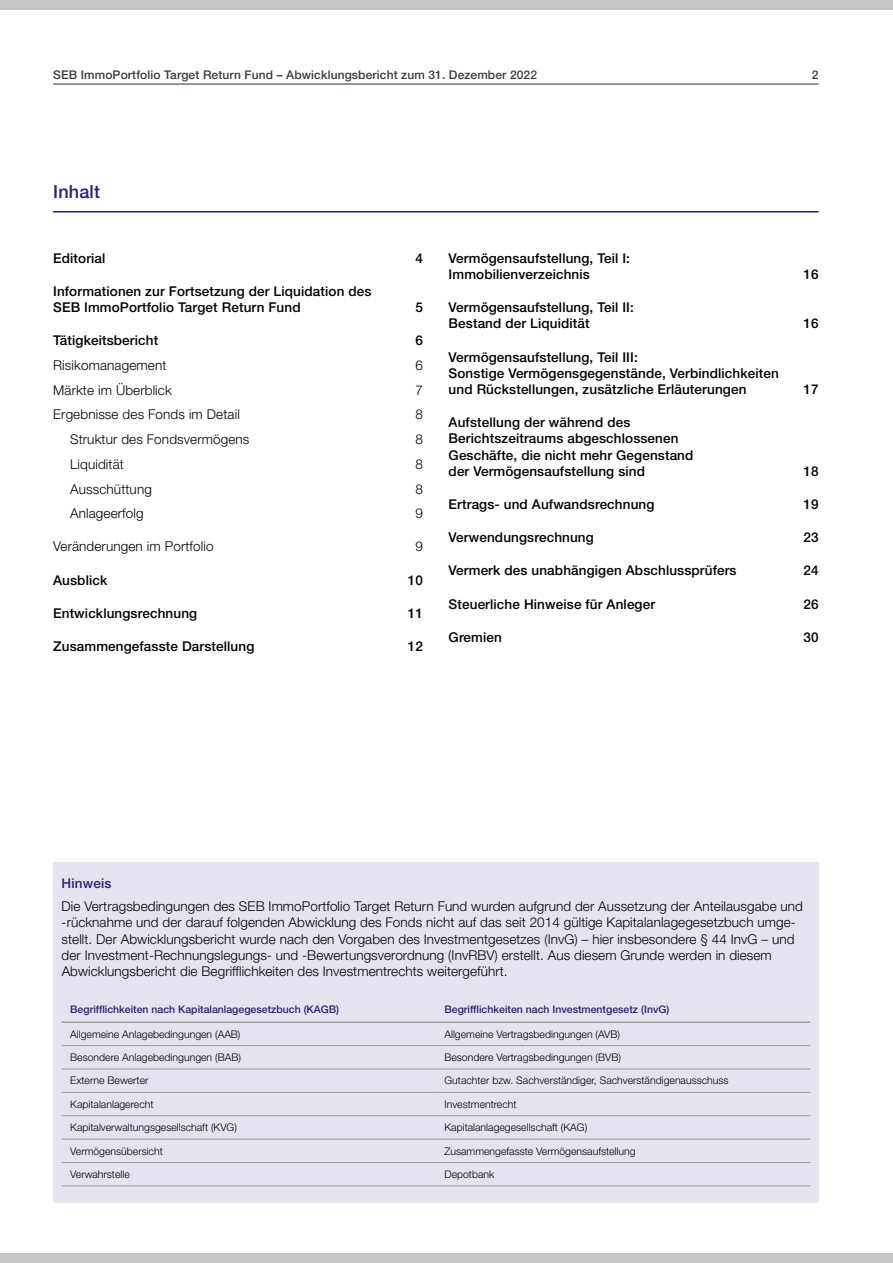
<style>
.page{position:relative;width:893px;height:1263px;background:#fff}
.page>*{position:absolute;margin:0;border:0;box-sizing:border-box;transform-origin:0 0}
.t1{font:500 18px "Helvetica Neue LT Pro";letter-spacing:.01em;color:#2b2175}
.t2{font:500 13.5px/16.2px "Helvetica Neue LT Pro";letter-spacing:.01em;color:#000}
.t3{font:300 13.5px/16.2px "Helvetica Neue LT Pro";letter-spacing:.005em;color:#000}
.t4{font:500 13.5px "Helvetica Neue LT Pro";letter-spacing:.01em;color:#2b2175}
.t5{font:500 12px "Helvetica Neue LT Pro";letter-spacing:.01em;color:#3b3b3a}
.t6{font:300 10.5px "Helvetica Neue LT Pro";color:#000}
.t7{font:500 10.5px "Helvetica Neue LT Pro";color:#2b2175}
</style>
<div class="page">
<div style="left:0;top:0;width:893px;height:9px;background:#c5c6c6"></div>
<div style="left:0;top:1253px;width:893px;height:10px;background:#c5c6c6"></div>
<hr style="left:53px;top:211px;width:766px;height:1px;background:#2b2175">
<hr style="left:53px;top:84px;width:766px;height:1px;background:#2b2175">
<div style="left:53px;top:862px;width:766px;height:341px;background:#e6e3f1"></div>
<hr style="left:62px;top:1021px;width:374px;height:2px;background:#9c9d9d">
<hr style="left:436px;top:1021px;width:374px;height:2px;background:#9c9d9d">
<hr style="left:62px;top:1045px;width:374px;height:1px;background:#9c9d9d">
<hr style="left:436px;top:1045px;width:374px;height:1px;background:#9c9d9d">
<hr style="left:62px;top:1068px;width:374px;height:1px;background:#9c9d9d">
<hr style="left:436px;top:1068px;width:374px;height:1px;background:#9c9d9d">
<hr style="left:62px;top:1092px;width:374px;height:1px;background:#9c9d9d">
<hr style="left:436px;top:1092px;width:374px;height:1px;background:#9c9d9d">
<hr style="left:62px;top:1115px;width:374px;height:1px;background:#9c9d9d">
<hr style="left:436px;top:1115px;width:374px;height:1px;background:#9c9d9d">
<hr style="left:62px;top:1138px;width:374px;height:1px;background:#9c9d9d">
<hr style="left:436px;top:1138px;width:374px;height:1px;background:#9c9d9d">
<hr style="left:62px;top:1162px;width:374px;height:1px;background:#9c9d9d">
<hr style="left:436px;top:1162px;width:374px;height:1px;background:#9c9d9d">
<hr style="left:62px;top:1185px;width:374px;height:1px;background:#9c9d9d">
<hr style="left:436px;top:1185px;width:374px;height:1px;background:#9c9d9d">
<p class="t5" style="left:53px;top:68px;width:485px">SEB ImmoPortfolio Target Return Fund – Abwicklungsbericht zum 31. Dezember 2022</p>
<p class="t5" style="left:812px;top:68px;width:8px">2</p>
<h1 class="t1" style="left:53px;top:181px;width:48px">Inhalt</h1>
<p class="t2" style="left:53px;top:250px;width:54px">Editorial</p>
<p class="t2" style="left:416px;top:250px;width:9px">4</p>
<p class="t2" style="left:53px;top:283px;width:320px">Informationen zur Fortsetzung der Liquidation des<br>SEB ImmoPortfolio Target Return Fund</p>
<p class="t2" style="left:416px;top:299px;width:9px">5</p>
<p class="t2" style="left:53px;top:332px;width:107px">Tätigkeitsbericht</p>
<p class="t2" style="left:416px;top:332px;width:9px">6</p>
<p class="t3" style="left:53px;top:357px;width:115px">Risikomanagement</p>
<p class="t3" style="left:416px;top:357px;width:9px">6</p>
<p class="t3" style="left:53px;top:381px;width:120px">Märkte im Überblick</p>
<p class="t3" style="left:416px;top:381px;width:9px">7</p>
<p class="t3" style="left:53px;top:406px;width:188px">Ergebnisse des Fonds im Detail</p>
<p class="t3" style="left:416px;top:406px;width:9px">8</p>
<p class="t3" style="left:70px;top:431px;width:181px">Struktur des Fondsvermögens</p>
<p class="t3" style="left:416px;top:431px;width:9px">8</p>
<p class="t3" style="left:70px;top:456px;width:55px">Liquidität</p>
<p class="t3" style="left:416px;top:456px;width:9px">8</p>
<p class="t3" style="left:70px;top:480px;width:83px">Ausschüttung</p>
<p class="t3" style="left:416px;top:480px;width:9px">8</p>
<p class="t3" style="left:70px;top:505px;width:75px">Anlageerfolg</p>
<p class="t3" style="left:416px;top:505px;width:9px">9</p>
<p class="t3" style="left:53px;top:538px;width:162px">Veränderungen im Portfolio</p>
<p class="t3" style="left:416px;top:538px;width:9px">9</p>
<p class="t2" style="left:53px;top:572px;width:56px">Ausblick</p>
<p class="t2" style="left:408px;top:572px;width:17px">10</p>
<p class="t2" style="left:53px;top:605px;width:146px">Entwicklungsrechnung</p>
<p class="t2" style="left:408px;top:605px;width:17px">11</p>
<p class="t2" style="left:53px;top:638px;width:203px">Zusammengefasste Darstellung</p>
<p class="t2" style="left:408px;top:638px;width:17px">12</p>
<p class="t2" style="left:449px;top:250px;width:183px">Vermögensaufstellung, Teil I:<br>Immobilienverzeichnis</p>
<p class="t2" style="left:449px;top:299px;width:187px">Vermögensaufstellung, Teil II:<br>Bestand der Liquidität</p>
<p class="t2" style="left:449px;top:348px;width:332px">Vermögensaufstellung, Teil III:<br>Sonstige Vermögensgegenstände, Verbindlichkeiten und Rückstellungen, zusätzliche Erläuterungen</p>
<p class="t2" style="left:449px;top:414px;width:246px">Aufstellung der während des Berichtszeitraums abgeschlossenen Geschäfte, die nicht mehr Gegenstand der Vermögensaufstellung sind</p>
<p class="t2" style="left:803px;top:266px;width:17px">16</p>
<p class="t2" style="left:803px;top:315px;width:17px">16</p>
<p class="t2" style="left:803px;top:381px;width:17px">17</p>
<p class="t2" style="left:803px;top:463px;width:17px">18</p>
<p class="t2" style="left:449px;top:496px;width:207px">Ertrags- und Aufwandsrechnung</p>
<p class="t2" style="left:803px;top:496px;width:17px">19</p>
<p class="t2" style="left:449px;top:529px;width:147px">Verwendungsrechnung</p>
<p class="t2" style="left:803px;top:529px;width:17px">23</p>
<p class="t2" style="left:449px;top:562px;width:290px">Vermerk des unabhängigen Abschlussprüfers</p>
<p class="t2" style="left:803px;top:562px;width:17px">24</p>
<p class="t2" style="left:449px;top:595px;width:208px">Steuerliche Hinweise für Anleger</p>
<p class="t2" style="left:803px;top:595px;width:17px">26</p>
<p class="t2" style="left:449px;top:629px;width:55px">Gremien</p>
<p class="t2" style="left:803px;top:629px;width:17px">30</p>
<p class="t4" style="left:62px;top:875px;width:51px">Hinweis</p>
<p class="t3" style="left:62px;top:898px;width:743px">Die Vertragsbedingungen des SEB ImmoPortfolio Target Return Fund wurden aufgrund der Aussetzung der Anteilausgabe und -rücknahme und der darauf folgenden Abwicklung des Fonds nicht auf das seit 2014 gültige Kapitalanlagegesetzbuch umge&shy;stellt. Der Abwicklungsbericht wurde nach den Vorgaben des Investmentgesetzes (InvG) – hier insbesondere § 44 InvG – und der Investment-Rechnungslegungs- und -Bewertungsverordnung (InvRBV) erstellt. Aus diesem Grunde werden in diesem Abwicklungsbericht die Begrifflichkeiten des Investmentrechts weitergeführt.</p>
<p class="t7" style="left:70px;top:1003px;width:270px">Begrifflichkeiten nach Kapitalanlagegesetzbuch (KAGB)</p>
<p class="t7" style="left:444px;top:1003px;width:226px">Begrifflichkeiten nach Investmentgesetz (InvG)</p>
<p class="t6" style="left:70px;top:1027px;width:172px">Allgemeine Anlagebedingungen (AAB)</p>
<p class="t6" style="left:444px;top:1027px;width:177px">Allgemeine Vertragsbedingungen (AVB)</p>
<p class="t6" style="left:70px;top:1051px;width:172px">Besondere Anlagebedingungen (BAB)</p>
<p class="t6" style="left:444px;top:1051px;width:178px">Besondere Vertragsbedingungen (BVB)</p>
<p class="t6" style="left:70px;top:1074px;width:80px">Externe Bewerter</p>
<p class="t6" style="left:444px;top:1074px;width:286px">Gutachter bzw. Sachverständiger, Sachverständigenausschuss</p>
<p class="t6" style="left:70px;top:1097px;width:85px">Kapitalanlagerecht</p>
<p class="t6" style="left:444px;top:1097px;width:74px">Investmentrecht</p>
<p class="t6" style="left:70px;top:1121px;width:168px">Kapitalverwaltungsgesellschaft (KVG)</p>
<p class="t6" style="left:444px;top:1121px;width:144px">Kapitalanlagegesellschaft (KAG)</p>
<p class="t6" style="left:70px;top:1144px;width:94px">Vermögensübersicht</p>
<p class="t6" style="left:444px;top:1144px;width:193px">Zusammengefasste Vermögensaufstellung</p>
<p class="t6" style="left:70px;top:1168px;width:61px">Verwahrstelle</p>
<p class="t6" style="left:444px;top:1168px;width:51px">Depotbank</p>
</div>
